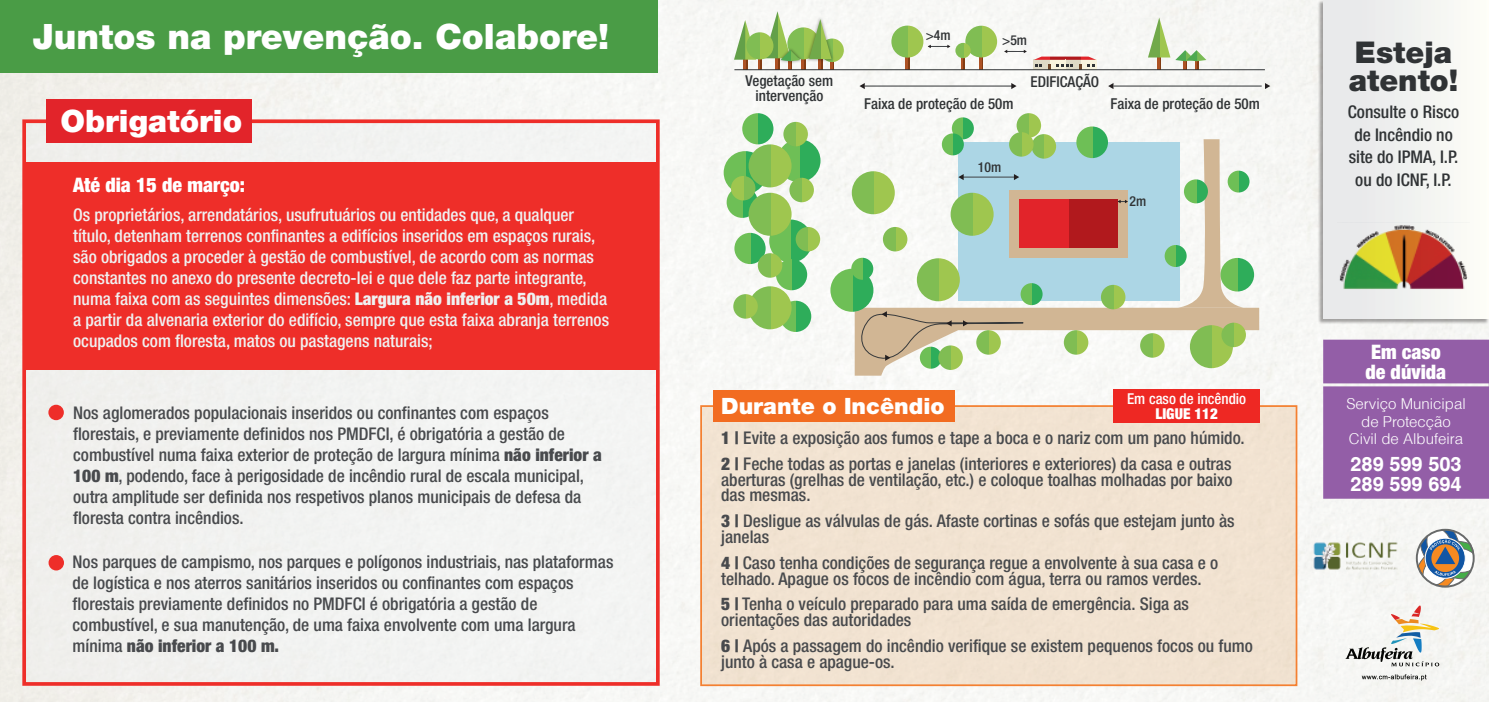
<style>
.page{position:relative;width:1489px;height:702px;background:#fff}
.page>*{position:absolute;margin:0;border:0;box-sizing:border-box;transform-origin:0 0}
.t1{font:900 35px "Helvetica Neue";color:#fff}
.t2{font:900 31px "Helvetica Neue";color:#fff}
.t3{font:900 30px/27.5px "Helvetica Neue";color:#303335}
.t4{font:900 22.5px "Helvetica Neue";color:#fff}
.t5{font:900 condensed 20px/20px "Helvetica Neue";color:#fff}
.t6{font:700 20px/20px "Helvetica";color:#fff}
.t7{font:500 condensed 17.5px/21px "Helvetica Neue";color:#484a4d}
.t8{font:500 condensed 17.5px/21px "Helvetica Neue";color:#f0f1f1}
.t9{font:500 condensed 17.5px/22.5px "Helvetica Neue";color:#303335;text-align:center}
.t10{font:500 condensed 15px/15px "Helvetica Neue";color:#303335;text-align:center}
.t11{font:300 15px/17.5px "Helvetica";color:#fff;text-align:center}
.t12{font:500 condensed 15px "Helvetica Neue";color:#fff}
.t13{font:900 condensed 15px "Helvetica Neue";color:#fff}
.t14{font:500 condensed 13.75px "Helvetica Neue";color:#303335}
.s1{font-weight:900}
</style>
<div class="page">
<div style="left:0;top:0;width:1488px;height:702px;background:#f7f7f5"></div>
<div style="left:701px;top:406px;width:595px;height:279px;background:#f2e3d1"></div>
<div style="left:700px;top:405px;width:597px;height:281px;border:2px solid #f48031"></div>
<div style="left:24px;top:121px;width:634px;height:563px;background:#edeff0"></div>
<div style="left:22px;top:119px;width:637px;height:566px;border:4px solid #ee2e29"></div>
<img style="left:1315px;top:1px;width:173px;height:324px">
<div style="left:1322px;top:0;width:166px;height:318px;background:linear-gradient(to right,#e5e6e9,#fcfcf7)"></div>
<div style="left:0;top:0;width:658px;height:73px;background:#4a9c46"></div>
<svg style="left:905px;top:58px;width:4px;height:11px"></svg>
<svg style="left:891px;top:26px;width:32px;height:32px"></svg>
<svg style="left:979px;top:57px;width:3px;height:12px"></svg>
<svg style="left:965px;top:26px;width:32px;height:31px"></svg>
<div style="left:820px;top:39px;width:23px;height:23px;background:#9fc64f;border-radius:12px"></div>
<svg style="left:961px;top:58px;width:3px;height:11px"></svg>
<svg style="left:955px;top:43px;width:15px;height:15px"></svg>
<svg style="left:1148px;top:18px;width:58px;height:51px"></svg>
<svg style="left:734px;top:11px;width:99px;height:58px"></svg>
<svg style="left:746px;top:32px;width:27px;height:27px"></svg>
<svg style="left:1033px;top:57px;width:63px;height:12px"></svg>
<hr style="left:734px;top:69px;width:530px;height:1px;background:#303335">
<svg style="left:830px;top:269px;width:43px;height:43px"></svg>
<svg style="left:769px;top:219px;width:43px;height:43px"></svg>
<svg style="left:723px;top:151px;width:43px;height:43px"></svg>
<svg style="left:734px;top:233px;width:31px;height:31px"></svg>
<svg style="left:726px;top:187px;width:31px;height:31px"></svg>
<svg style="left:742px;top:113px;width:31px;height:31px"></svg>
<svg style="left:851px;top:258px;width:22px;height:22px"></svg>
<svg style="left:1076px;top:126px;width:31px;height:32px"></svg>
<svg style="left:776px;top:259px;width:31px;height:31px"></svg>
<svg style="left:780px;top:301px;width:31px;height:31px"></svg>
<svg style="left:748px;top:286px;width:43px;height:43px"></svg>
<svg style="left:851px;top:171px;width:43px;height:43px"></svg>
<svg style="left:777px;top:139px;width:43px;height:43px"></svg>
<svg style="left:748px;top:144px;width:43px;height:43px"></svg>
<svg style="left:748px;top:193px;width:43px;height:43px"></svg>
<svg style="left:795px;top:227px;width:25px;height:24px"></svg>
<svg style="left:731px;top:176px;width:24px;height:24px"></svg>
<svg style="left:1016px;top:113px;width:25px;height:25px"></svg>
<svg style="left:757px;top:253px;width:25px;height:25px"></svg>
<svg style="left:733px;top:294px;width:24px;height:24px"></svg>
<svg style="left:789px;top:178px;width:24px;height:24px"></svg>
<svg style="left:783px;top:122px;width:24px;height:24px"></svg>
<svg style="left:951px;top:117px;width:22px;height:22px"></svg>
<svg style="left:941px;top:133px;width:22px;height:22px"></svg>
<svg style="left:1031px;top:134px;width:25px;height:25px"></svg>
<svg style="left:1009px;top:132px;width:24px;height:25px"></svg>
<hr style="left:864px;top:86px;width:148px;height:1px;background:#303335">
<svg style="left:854px;top:139px;width:405px;height:236px"></svg>
<svg style="left:1011px;top:83px;width:5px;height:6px"></svg>
<svg style="left:859px;top:83px;width:5px;height:6px"></svg>
<svg style="left:979px;top:139px;width:19px;height:19px"></svg>
<svg style="left:1123px;top:217px;width:19px;height:19px"></svg>
<div style="left:1044px;top:309px;width:19px;height:19px;background:#d1b694;border-radius:50%"></div>
<svg style="left:928px;top:45px;width:22px;height:3px"></svg>
<svg style="left:1004px;top:50px;width:22px;height:3px"></svg>
<hr style="left:1113px;top:86px;width:148px;height:1px;background:#303335">
<svg style="left:1265px;top:83px;width:5px;height:6px"></svg>
<svg style="left:1108px;top:83px;width:5px;height:6px"></svg>
<div style="left:47px;top:99px;width:205px;height:44px;background:#e2242a"></div>
<div style="left:713px;top:390px;width:241px;height:31px;background:#f26c21"></div>
<img style="left:1337px;top:223px;width:132px;height:67px">
<div style="left:1113px;top:389px;width:146px;height:34px;background:#ee2823"></div>
<svg style="left:1417px;top:528px;width:56px;height:59px"></svg>
<svg style="left:1345px;top:605px;width:94px;height:61px"></svg>
<svg style="left:1361px;top:674px;width:65px;height:6px"></svg>
<div style="left:1323px;top:339px;width:165px;height:159px;background:#935ea7"></div>
<img style="left:1313px;top:542px;width:85px;height:28px">
<div style="left:24px;top:162px;width:634px;height:207px;background:#ee2e29"></div>
<div style="left:48px;top:404px;width:16px;height:16px;background:#ee2e29;border-radius:50%"></div>
<div style="left:49px;top:555px;width:15px;height:15px;background:#ee2e29;border-radius:50%"></div>
<h1 class="t1" style="left:32px;top:15px;width:578px">Juntos na prevenção. Colabore!</h1>
<h2 class="t2" style="left:60px;top:103px;width:183px">Obrigatório</h2>
<p class="t5" style="left:73px;top:174px;width:173px">Até dia 15 de março:</p>
<p class="t8" style="left:73px;top:204px;width:537px">Os proprietários, arrendatários, usufrutuários ou entidades que, a qualquer título, detenham terrenos confinantes a edifícios inseridos em espaços rurais, são obrigados a proceder à gestão de combustível, de acordo com as normas constantes no anexo do presente decreto-lei e que dele faz parte integrante, numa faixa com as seguintes dimensões: <span class="s1">Largura não inferior a 50m</span>, medida a partir da alvenaria exterior do edifício, sempre que esta faixa abranja terrenos ocupados com floresta, matos ou pastagens naturais;</p>
<p class="t7" style="left:73px;top:401px;width:530px">Nos aglomerados populacionais inseridos ou confinantes com espaços florestais, e previamente definidos nos PMDFCI, é obrigatória a gestão de combustível numa faixa exterior de proteção de largura mínima <span class="s1">não inferior a 100 m</span>, podendo, face à perigosidade de incêndio rural de escala municipal, outra amplitude ser definida nos respetivos planos municipais de defesa da floresta contra incêndios.</p>
<p class="t7" style="left:72px;top:551px;width:542px">Nos parques de campismo, nos parques e polígonos industriais, nas plataformas de logística e nos aterros sanitários inseridos ou confinantes com espaços florestais previamente definidos no PMDFCI é obrigatória a gestão de combustível, e sua manutenção, de uma faixa envolvente com uma largura mínima <span class="s1">não inferior a 100 m.</span></p>
<p class="t10" style="left:745px;top:73px;width:89px">Vegetação sem intervenção</p>
<p class="t14" style="left:925px;top:27px;width:27px">&gt;4m</p>
<p class="t14" style="left:1002px;top:32px;width:27px">&gt;5m</p>
<p class="t10" style="left:1030px;top:74px;width:70px">EDIFICAÇÃO</p>
<p class="t10" style="left:864px;top:96px;width:151px">Faixa de proteção de 50m</p>
<p class="t10" style="left:1110px;top:96px;width:151px">Faixa de proteção de 50m</p>
<p class="t14" style="left:977px;top:159px;width:25px">10m</p>
<p class="t14" style="left:1129px;top:192px;width:18px">2m</p>
<p class="t4" style="left:721px;top:392px;width:225px">Durante o Incêndio</p>
<p class="t12" style="left:1126px;top:389px;width:121px">Em caso de incêndio</p>
<p class="t13" style="left:1155px;top:404px;width:64px">LIGUE 112</p>
<p class="t7" style="left:721px;top:425px;width:525px;line-height:25.8px"><span class="s1">1 |</span> Evite a exposição aos fumos e tape a boca e o nariz com um pano húmido.<br><span class="s1">2 |</span> Feche todas as portas e janelas (interiores e exteriores) da casa e outras</p>
<p class="t7" style="left:721px;top:471px;width:513px;line-height:15.8px">aberturas (grelhas de ventilação, etc.) e coloque toalhas molhadas por baixo das mesmas.</p>
<p class="t7" style="left:721px;top:513px;width:515px;line-height:15.8px"><span class="s1">3 |</span> Desligue as válvulas de gás. Afaste cortinas e sofás que estejam junto às janelas</p>
<p class="t7" style="left:721px;top:554px;width:498px;line-height:15.8px"><span class="s1">4 |</span> Caso tenha condições de segurança regue a envolvente à sua casa e o telhado. Apague os focos de incêndio com água, terra ou ramos verdes.</p>
<p class="t7" style="left:721px;top:596px;width:469px;line-height:15.8px"><span class="s1">5 |</span> Tenha o veículo preparado para uma saída de emergência. Siga as orientações das autoridades</p>
<p class="t7" style="left:721px;top:637px;width:533px;line-height:15.8px"><span class="s1">6 |</span> Após a passagem do incêndio verifique se existem pequenos focos ou fumo junto à casa e apague-os.</p>
<h3 class="t3" style="left:1348px;top:38px;width:111px">Esteja atento!</h3>
<p class="t9" style="left:1347px;top:100px;width:113px">Consulte o Risco de Incêndio no site do IPMA, I.P. ou do ICNF, I.P.</p>
<p class="t5" style="left:1365px;top:341px;width:82px">Em caso de dúvida</p>
<p class="t11" style="left:1346px;top:394px;width:121px">Serviço Municipal de Protecção<br>Civil de Albufeira</p>
<p class="t6" style="left:1350px;top:453px;width:113px">289 599 503<br>289 599 694</p>
</div>
